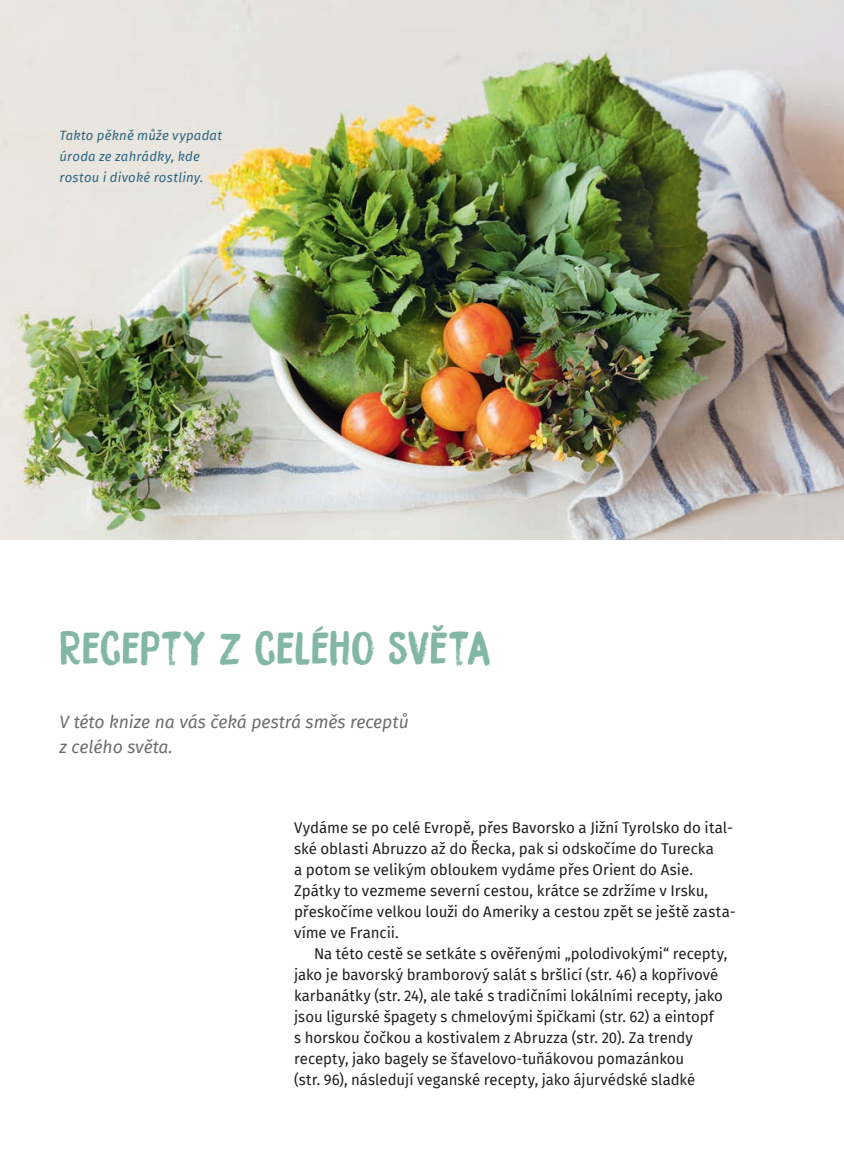
<style>
.page{position:relative;width:844px;height:1166px;background:#fff}
.page>*{position:absolute;margin:0;border:0;box-sizing:border-box;transform-origin:0 0}
.t1{font:42px "Bocadillo";letter-spacing:-.005em;color:#83b7a5}
.t2{font:italic 17.5px/24.5px "Fira Sans";color:#6c6d70}
.t3{font:15.22px/21px "Fira Sans";color:#231f20}
.t4{font:italic 13.12px/21px "Fira Sans";letter-spacing:.015em;color:#2d6682}
</style>
<div class="page">
<img style="left:0;top:0;width:843px;height:539px">
<p class="t4" style="left:59px;top:125px;width:164px">Takto pěkně může vypadat úroda ze zahrádky, kde rostou i divoké rostliny.</p>
<h1 class="t1" style="left:59px;top:620px;width:432px">RECEPTY Z CELÉHO SVĚTA</h1>
<p class="t2" style="left:59px;top:709px;width:350px">V této knize na vás čeká pestrá směs receptů z celého světa.</p>
<p class="t3" style="left:294px;top:817px;width:443px">Vydáme se po celé Evropě, přes Bavorsko a Jižní Tyrolsko do ital&shy;ské oblasti Abruzzo až do Řecka, pak si odskočíme do Turecka<br>a potom se velikým obloukem vydáme přes Orient do Asie.<br>Zpátky to vezmeme severní cestou, krátce se zdržíme v Irsku, přeskočíme velkou louži do Ameriky a cestou zpět se ještě zasta&shy;víme ve Francii.</p>
<p class="t3" style="left:294px;top:943px;width:434px;text-indent:20px">Na této cestě se setkáte s ověřenými „polodivokými“ recepty, jako je bavorský bramborový salát s bršlicí (str. 46) a kopřivové karbanátky (str. 24), ale také s tradičními lokálními recepty, jako jsou ligurské špagety s chmelovými špičkami (str. 62) a eintopf<br>s horskou čočkou a kostivalem z Abruzza (str. 20). Za trendy recepty, jako bagely se šťavelovo-tuňákovou pomazánkou<br>(str. 96), následují veganské recepty, jako ájurvédské sladké</p>
</div>
